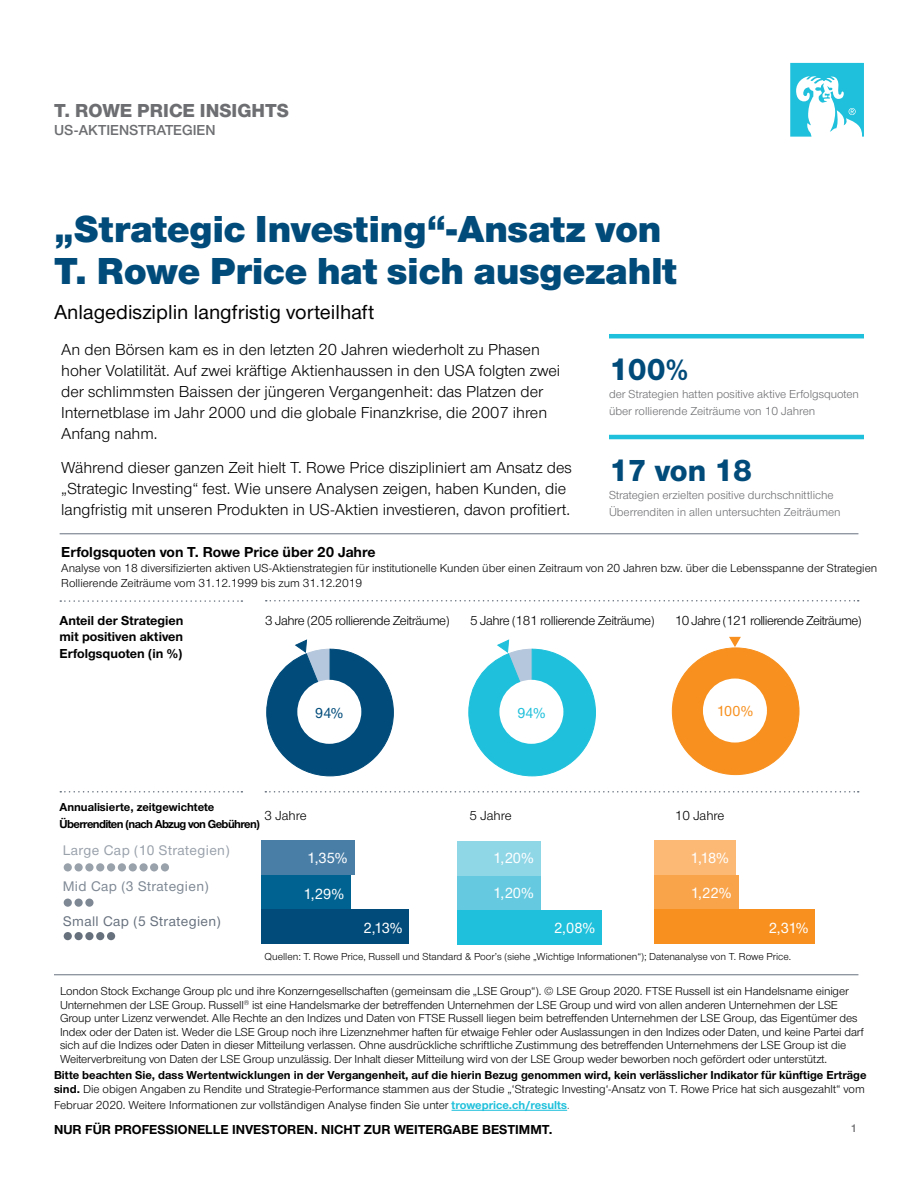
<style>
.page{position:relative;width:918px;height:1188px;background:#fff}
.page>*{position:absolute;margin:0;border:0;box-sizing:border-box;transform-origin:0 0}
.t1{font:900 39px/42px "Nimbus Sans Novus";color:#004b7a}
.t2{font:800 31.5px "Nimbus Sans Novus";color:#004b7a}
.t3{font:500 21px "Nimbus Sans Novus";color:#000}
.t4{font:800 19.5px "Nimbus Sans Novus";color:#6d6e71}
.t5{font:16.5px/21px "Nimbus Sans Novus";color:#000}
.t6{font:500 15.3px "Nimbus Sans Novus";color:#fff}
.t7{font:700 15px "Nimbus Sans Novus";color:#000}
.t8{font:600 15px "Nimbus Sans Novus";color:#6d6e71}
.t9{font:500 15px "Nimbus Sans Novus";color:#f7901e}
.t10{font:500 15px "Nimbus Sans Novus";color:#004b7a}
.t11{font:500 15px "Nimbus Sans Novus";color:#1fc0db}
.t12{font:500 14.4px "Nimbus Sans Novus";letter-spacing:.025em;color:#99a1ab}
.t13{font:500 14.4px "Nimbus Sans Novus";letter-spacing:.025em;color:#67717e}
.t14{font:500 14.4px "Nimbus Sans Novus";letter-spacing:.025em;color:#7e8894}
.t15{font:700 13.5px/16.5px "Nimbus Sans Novus";color:#000;text-align:justify}
.t16{font:13.5px "Nimbus Sans Novus";letter-spacing:-.03em;color:#000}
.t17{font:12px/13.5px "Nimbus Sans Novus";letter-spacing:-.01em;color:#000}
.t18{font:700 12px/13.5px "Nimbus Sans Novus";color:#000}
.t19{font:12px/16.5px "Nimbus Sans Novus";color:#6d6e71}
.t20{font:700 12px/16.5px "Nimbus Sans Novus";letter-spacing:-.045em;color:#000}
.t21{font:600 11.25px "Nimbus Sans Novus";color:#6d6e71}
.t22{font:10.5px "Nimbus Sans Novus";color:#000}
.s1{font-weight:400}
.s2{font-weight:700;color:#1fc0db}
.s3{font-weight:300}
</style>
<div class="page">
<svg style="left:790px;top:63px;width:74px;height:74px"></svg>
<hr style="left:452px;top:1110px;width:115px;height:1px;background:#1fc0db">
<svg style="left:60px;top:791px;width:182px;height:2px"></svg>
<svg style="left:60px;top:600px;width:182px;height:2px"></svg>
<hr style="left:60px;top:533px;width:798px;height:1px;background:#67717e">
<hr style="left:54px;top:974px;width:804px;height:1px;background:#67717e">
<svg style="left:266px;top:600px;width:593px;height:2px"></svg>
<div style="left:672px;top:648px;width:127px;height:127px;background:#f7901e;border:1px solid #f7901e;border-radius:50%"></div>
<div style="left:703px;top:679px;width:64px;height:64px;background:#fff;border-radius:50%"></div>
<svg style="left:729px;top:637px;width:12px;height:10px"></svg>
<svg style="left:266px;top:639px;width:128px;height:138px"></svg>
<div style="left:297px;top:680px;width:64px;height:64px;background:#fff;border-radius:50%"></div>
<svg style="left:468px;top:639px;width:128px;height:138px"></svg>
<div style="left:499px;top:680px;width:64px;height:64px;background:#fff;border-radius:50%"></div>
<div style="left:64px;top:863px;width:8px;height:8px;background:#99a1ab;border-radius:50%"></div>
<div style="left:75px;top:863px;width:8px;height:8px;background:#99a1ab;border-radius:50%"></div>
<div style="left:85px;top:863px;width:9px;height:8px;background:#99a1ab;border-radius:50%"></div>
<div style="left:96px;top:863px;width:8px;height:8px;background:#99a1ab;border-radius:50%"></div>
<div style="left:107px;top:863px;width:8px;height:8px;background:#99a1ab;border-radius:50%"></div>
<div style="left:118px;top:863px;width:8px;height:8px;background:#99a1ab;border-radius:50%"></div>
<div style="left:129px;top:863px;width:8px;height:8px;background:#99a1ab;border-radius:50%"></div>
<div style="left:139px;top:863px;width:9px;height:8px;background:#99a1ab;border-radius:50%"></div>
<div style="left:150px;top:863px;width:8px;height:8px;background:#99a1ab;border-radius:50%"></div>
<div style="left:161px;top:863px;width:8px;height:8px;background:#99a1ab;border-radius:50%"></div>
<div style="left:64px;top:899px;width:8px;height:8px;background:#7e8894;border-radius:50%"></div>
<div style="left:75px;top:899px;width:8px;height:8px;background:#7e8894;border-radius:50%"></div>
<div style="left:85px;top:899px;width:9px;height:8px;background:#7e8894;border-radius:50%"></div>
<div style="left:64px;top:932px;width:8px;height:8px;background:#67717e;border-radius:50%"></div>
<div style="left:75px;top:932px;width:8px;height:8px;background:#67717e;border-radius:50%"></div>
<div style="left:85px;top:932px;width:9px;height:8px;background:#67717e;border-radius:50%"></div>
<div style="left:96px;top:932px;width:8px;height:8px;background:#67717e;border-radius:50%"></div>
<div style="left:107px;top:932px;width:8px;height:8px;background:#67717e;border-radius:50%"></div>
<div style="left:655px;top:841px;width:81px;height:34px;background:#fcb975"></div>
<div style="left:655px;top:875px;width:84px;height:34px;background:#f9a44a"></div>
<div style="left:655px;top:909px;width:160px;height:35px;background:#f7901e"></div>
<div style="left:458px;top:841px;width:83px;height:35px;background:#8fd6e7"></div>
<div style="left:458px;top:876px;width:83px;height:34px;background:#65cae0"></div>
<div style="left:458px;top:910px;width:144px;height:35px;background:#1fc0db"></div>
<div style="left:261px;top:841px;width:94px;height:34px;background:#497ea7"></div>
<div style="left:261px;top:875px;width:90px;height:34px;background:#006290"></div>
<div style="left:261px;top:909px;width:148px;height:35px;background:#004b7a"></div>
<svg style="left:265px;top:791px;width:594px;height:2px"></svg>
<hr style="left:609px;top:334px;width:255px;height:4px;background:#1fc0db">
<hr style="left:609px;top:435px;width:255px;height:4px;background:#1fc0db">
<h3 class="t4" style="left:54px;top:97px;width:237px">T. ROWE PRICE INSIGHTS</h3>
<p class="t8" style="left:54px;top:120px;width:163px">US-AKTIENSTRATEGIEN</p>
<h1 class="t1" style="left:54px;top:205px;width:625px">„Strategic Investing“-Ansatz von<br>T. Rowe Price hat sich ausgezahlt</h1>
<h3 class="t3" style="left:54px;top:298px;width:322px">Anlagedisziplin langfristig vorteilhaft</h3>
<p class="t5" style="left:61px;top:338px;width:501px">An den Börsen kam es in den letzten 20 Jahren wiederholt zu Phasen hoher Volatilität. Auf zwei kräftige Aktienhaussen in den USA folgten zwei der schlimmsten Baissen der jüngeren Vergangenheit: das Platzen der Internetblase im Jahr 2000 und die globale Finanzkrise, die 2007 ihren Anfang nahm.</p>
<h3 class="t5" style="left:61px;top:457px;width:512px">Während dieser ganzen Zeit hielt T. Rowe Price diszipliniert am Ansatz des „Strategic Investing“ fest. Wie unsere Analysen zeigen, haben Kunden, die langfristig mit unseren Produkten in US-Aktien investieren, davon profitiert.</h3>
<h2 class="t2" style="left:609px;top:348px;width:81px">100%</h2>
<p class="t19" style="left:609px;top:386px;width:252px">der Strategien hatten positive aktive Erfolgsquoten über rollierende Zeiträume von 10 Jahren</p>
<h2 class="t2" style="left:609px;top:449px;width:144px">17 von 18</h2>
<p class="t19" style="left:609px;top:487px;width:233px">Strategien erzielten positive durchschnittliche<br>Überrenditen in allen untersuchten Zeiträumen</p>
<p class="t7" style="left:61px;top:541px;width:316px">Erfolgsquoten von T. Rowe Price über 20 Jahre</p>
<p class="t17" style="left:61px;top:560px;width:818px;line-height:15px">Analyse von 18 diversifizierten aktiven US-Aktienstrategien für institutionelle Kunden über einen Zeitraum von 20 Jahren bzw. über die Lebensspanne der Strategien<br>Rollierende Zeiträume vom 31.12.1999 bis zum 31.12.2019</p>
<p class="t15" style="left:60px;top:611px;width:125px">Anteil der Strategien mit positiven aktiven Erfolgsquoten (in %)</p>
<p class="t16" style="left:265px;top:611px;width:186px">3 Jahre (205 rollierende Zeiträume)</p>
<p class="t16" style="left:470px;top:611px;width:186px">5 Jahre (181 rollierende Zeiträume)</p>
<p class="t16" style="left:675px;top:611px;width:188px">10 Jahre (121 rollierende Zeiträume)</p>
<p class="t10" style="left:315px;top:703px;width:30px">94%</p>
<p class="t11" style="left:517px;top:703px;width:30px">94%</p>
<p class="t9" style="left:717px;top:701px;width:38px">100%</p>
<p class="t20" style="left:60px;top:799px;width:202px">Annualisierte, zeitgewichtete<br>Überrenditen (nach Abzug von Gebühren)</p>
<p class="t16" style="left:265px;top:807px;width:44px">3 Jahre</p>
<p class="t16" style="left:470px;top:807px;width:44px">5 Jahre</p>
<p class="t16" style="left:675px;top:807px;width:51px">10 Jahre</p>
<p class="t12" style="left:63px;top:841px;width:168px">Large Cap (10 Strategien)</p>
<p class="t14" style="left:63px;top:877px;width:148px">Mid Cap (3 Strategien)</p>
<p class="t13" style="left:63px;top:911px;width:159px">Small Cap (5 Strategien)</p>
<p class="t6" style="left:307px;top:847px;width:42px">1,35%</p>
<p class="t6" style="left:303px;top:883px;width:42px">1,29%</p>
<p class="t6" style="left:493px;top:848px;width:42px">1,20%</p>
<p class="t6" style="left:493px;top:883px;width:42px">1,20%</p>
<p class="t6" style="left:690px;top:848px;width:40px">1,18%</p>
<p class="t6" style="left:691px;top:883px;width:42px">1,22%</p>
<p class="t6" style="left:554px;top:917px;width:43px">2,08%</p>
<p class="t6" style="left:769px;top:918px;width:41px">2,31%</p>
<p class="t22" style="left:265px;top:950px;width:528px">Quellen: T. Rowe Price, Russell und Standard &amp; Poor’s (siehe „Wichtige Informationen“); Datenanalyse von T. Rowe Price.</p>
<p class="t6" style="left:364px;top:918px;width:40px">2,13%</p>
<p class="t17" style="left:60px;top:984px;width:806px">London Stock Exchange Group plc und ihre Konzerngesellschaften (gemeinsam die „LSE Group“). © LSE Group 2020. FTSE Russell ist ein Handelsname einiger Unternehmen der LSE Group. Russell<sup>®</sup> ist eine Handelsmarke der betreffenden Unternehmen der LSE Group und wird von allen anderen Unternehmen der LSE Group unter Lizenz verwendet. Alle Rechte an den Indizes und Daten von FTSE Russell liegen beim betreffenden Unternehmen der LSE Group, das Eigentümer des Index oder der Daten ist. Weder die LSE Group noch ihre Lizenznehmer haften für etwaige Fehler oder Auslassungen in den Indizes oder Daten, und keine Partei darf sich auf die Indizes oder Daten in dieser Mitteilung verlassen. Ohne ausdrückliche schriftliche Zustimmung des betreffenden Unternehmens der LSE Group ist die Weiterverbreitung von Daten der LSE Group unzulässig. Der Inhalt dieser Mitteilung wird von der LSE Group weder beworben noch gefördert oder unterstützt.</p>
<p class="t18" style="left:54px;top:1068px;width:814px">Bitte beachten Sie, dass Wertentwicklungen in der Vergangenheit, auf die hierin Bezug genommen wird, kein verlässlicher Indikator für künftige Erträge sind. <span class="s1">Die obigen Angaben zu Rendite und Strategie-Performance stammen aus der Studie „‘Strategic Investing‘-Ansatz von T. Rowe Price hat sich ausgezahlt“ vom</span></p>
<p class="t17" style="left:54px;top:1098px;width:517px">Februar 2020. Weitere Informationen zur vollständigen Analyse finden Sie unter <span class="s2">troweprice.ch/results</span><span class="s3">.</span></p>
<p class="t15" style="left:54px;top:1121px;width:500px">NUR FÜR PROFESSIONELLE INVESTOREN. NICHT ZUR WEITERGABE BESTIMMT.</p>
<p class="t21" style="left:851px;top:1121px;width:7px">1</p>
</div>
